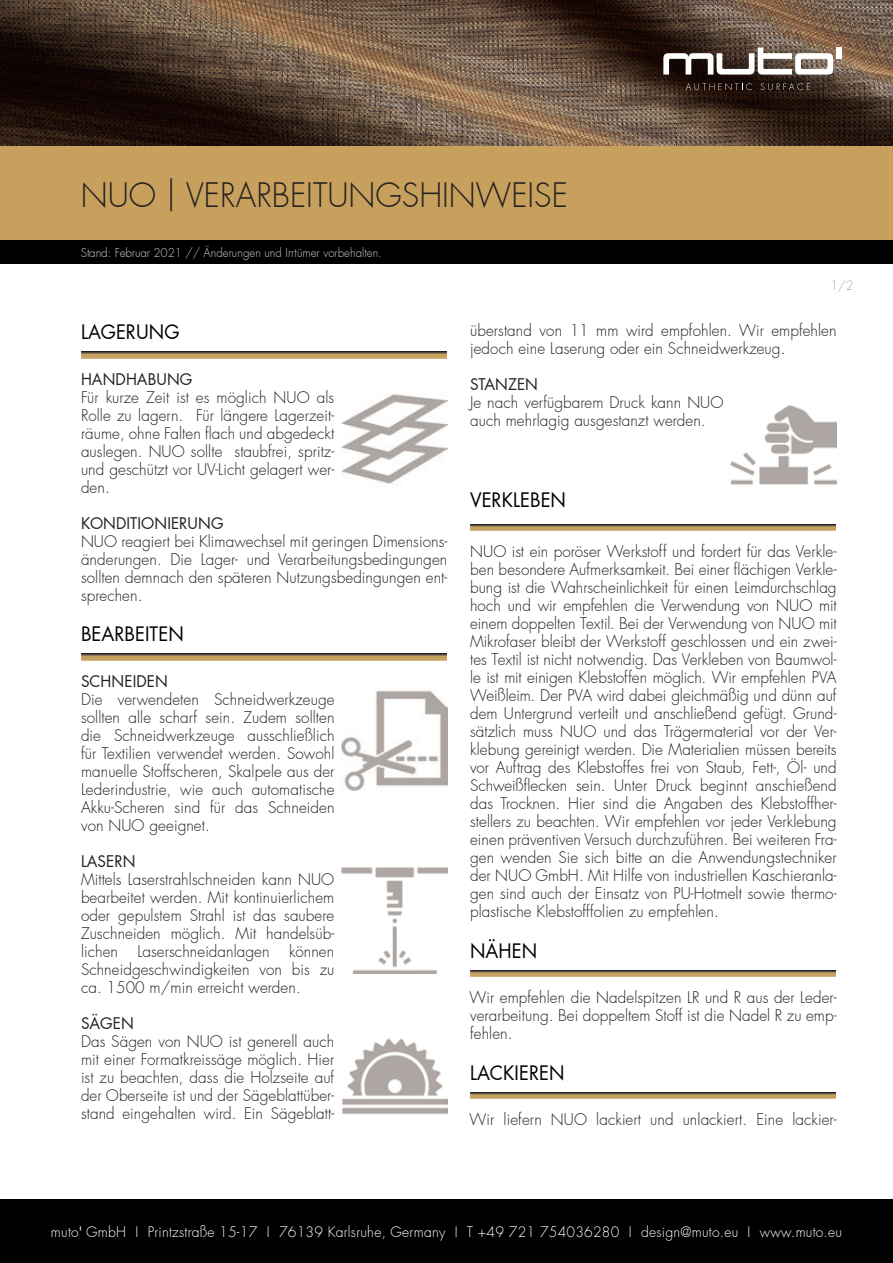
<style>
.page{position:relative;width:893px;height:1263px;background:#fff}
.page>*{position:absolute;margin:0;border:0;box-sizing:border-box;transform-origin:0 0}
.t1{font:300 33px "Futura";color:#231f20}
.t2{font:19.5px "Futura LT Pro";letter-spacing:.005em;color:#000002;scale:.95 1}
.t3{font:300 15.75px/18px "Futura LT Pro";letter-spacing:.005em;color:#231f20;text-align:justify}
.t4{font:15.75px "Futura LT Pro";letter-spacing:.005em;color:#231f20}
.t5{font:300 14.25px "Futura LT Pro";letter-spacing:.02em;color:#fff}
.t6{font:300 12.75px "Futura LT Pro";color:#ada6a3;scale:.95 1}
.t7{font:300 12px "Futura";letter-spacing:.005em;color:#c7c8ca}
.s1{font-family:"ITC Avant Garde Std";font-weight:400}
</style>
<div class="page">
<img style="left:0;top:0;width:893px;height:147px">
<div style="left:0;top:240px;width:893px;height:24px;background:#000002"></div>
<div style="left:0;top:147px;width:893px;height:93px;background:#c6a05c"></div>
<div style="left:0;top:1199px;width:893px;height:64px;background:#000002"></div>
<svg style="left:686px;top:83px;width:66px;height:7px"></svg>
<svg style="left:761px;top:83px;width:49px;height:7px"></svg>
<svg style="left:663px;top:47px;width:170px;height:28px"></svg>
<div style="left:836px;top:47px;width:6px;height:12px;background:#fff"></div>
<img style="left:81px;top:352px;width:365px;height:6px">
<img style="left:81px;top:654px;width:365px;height:6px">
<img style="left:341px;top:394px;width:106px;height:90px">
<img style="left:341px;top:690px;width:106px;height:101px">
<img style="left:341px;top:867px;width:106px;height:107px">
<img style="left:342px;top:1038px;width:105px;height:77px">
<img style="left:470px;top:524px;width:366px;height:6px">
<img style="left:470px;top:970px;width:366px;height:6px">
<img style="left:470px;top:1092px;width:366px;height:6px">
<img style="left:730px;top:405px;width:107px;height:80px">
<h1 class="t1" style="left:81px;top:175px;width:489px">NUO | VERARBEITUNGSHINWEISE</h1>
<p class="t7" style="left:81px;top:245px;width:303px">Stand: Februar 2021 // Änderungen und Irrtümer vorbehalten.</p>
<p class="t6" style="left:830px;top:277px;width:26px">1/2</p>
<p class="t2" style="left:81px;top:319px;width:105px">LAGERUNG</p>
<p class="t4" style="left:81px;top:368px;width:113px">HANDHABUNG</p>
<p class="t3" style="left:81px;top:388px;width:255px">Für kurze Zeit ist es möglich NUO als Rolle zu lagern. Für längere Lagerzeit&shy;räume, ohne Falten flach und abgedeckt auslegen. NUO sollte staubfrei, spritz&shy;und geschützt vor UV-Licht gelagert wer&shy;den.</p>
<p class="t4" style="left:81px;top:512px;width:144px">KONDITIONIERUNG</p>
<p class="t3" style="left:81px;top:532px;width:368px">NUO reagiert bei Klimawechsel mit geringen Dimensions&shy;änderungen. Die Lager- und Verarbeitungsbedingungen sollten demnach den späteren Nutzungsbedingungen ent&shy;sprechen.</p>
<p class="t2" style="left:81px;top:621px;width:110px">BEARBEITEN</p>
<p class="t4" style="left:81px;top:670px;width:88px">SCHNEIDEN</p>
<p class="t3" style="left:81px;top:690px;width:255px">Die verwendeten Schneidwerkzeuge sollten alle scharf sein. Zudem sollten die Schneidwerkzeuge ausschließlich für Textilien verwendet werden. Sowohl manuelle Stoffscheren, Skalpele aus der Lederindustrie, wie auch automatische Akku-Scheren sind für das Schneiden von NUO geeignet.</p>
<p class="t4" style="left:81px;top:850px;width:56px">LASERN</p>
<p class="t3" style="left:81px;top:870px;width:255px">Mittels Laserstrahlschneiden kann NUO bearbeitet werden. Mit kontinuierlichem oder gepulstem Strahl ist das saubere Zuschneiden möglich. Mit handelsüb&shy;lichen Laserschneidanlagen können Schneidgeschwindigkeiten von bis zu ca. 1500 m/min erreicht werden.</p>
<p class="t4" style="left:81px;top:1012px;width:54px">SÄGEN</p>
<p class="t3" style="left:81px;top:1032px;width:255px">Das Sägen von NUO ist generell auch mit einer Formatkreissäge möglich. Hier ist zu beachten, dass die Holzseite auf der Oberseite ist und der Sägeblattüber&shy;stand eingehalten wird. Ein Sägeblatt-</p>
<p class="t3" style="left:470px;top:321px;width:368px">überstand von 11 mm wird empfohlen. Wir empfehlen jedoch eine Laserung oder ein Schneidwerkzeug.</p>
<p class="t4" style="left:470px;top:374px;width:69px">STANZEN</p>
<p class="t3" style="left:470px;top:394px;width:255px">Je nach verfügbarem Druck kann NUO auch mehrlagig ausgestanzt werden.</p>
<p class="t2" style="left:470px;top:487px;width:103px">VERKLEBEN</p>
<p class="t3" style="left:470px;top:542px;width:368px">NUO ist ein poröser Werkstoff und fordert für das Verkle&shy;ben besondere Aufmerksamkeit. Bei einer flächigen Verkle&shy;bung ist die Wahrscheinlichkeit für einen Leimdurchschlag hoch und wir empfehlen die Verwendung von NUO mit einem doppelten Textil. Bei der Verwendung von NUO mit Mikrofaser bleibt der Werkstoff geschlossen und ein zwei&shy;tes Textil ist nicht notwendig. Das Verkleben von Baumwol&shy;le ist mit einigen Klebstoffen möglich. Wir empfehlen PVA Weißleim. Der PVA wird dabei gleichmäßig und dünn auf dem Untergrund verteilt und anschließend gefügt. Grund&shy;sätzlich muss NUO und das Trägermaterial vor der Ver&shy;klebung gereinigt werden. Die Materialien müssen bereits vor Auftrag des Klebstoffes frei von Staub, Fett-, Öl- und Schweißflecken sein. Unter Druck beginnt anschießend das Trocknen. Hier sind die Angaben des Klebstoffher&shy;stellers zu beachten. Wir empfehlen vor jeder Verklebung einen präventiven Versuch durchzuführen. Bei weiteren Fra&shy;gen wenden Sie sich bitte an die Anwendungstechniker der NUO GmbH. Mit Hilfe von industriellen Kaschieranla&shy;gen sind auch der Einsatz von PU-Hotmelt sowie thermo&shy;plastische Klebstofffolien zu empfehlen.</p>
<p class="t2" style="left:470px;top:937px;width:72px">NÄHEN</p>
<p class="t3" style="left:470px;top:988px;width:368px">Wir empfehlen die Nadelspitzen LR und R aus der Leder&shy;verarbeitung. Bei doppeltem Stoff ist die Nadel R zu emp&shy;fehlen.</p>
<p class="t2" style="left:470px;top:1059px;width:101px">LACKIEREN</p>
<p class="t3" style="left:470px;top:1110px;width:368px">Wir liefern NUO lackiert und unlackiert. Eine lackier-</p>
<p class="t5" style="left:51px;top:1222px;width:792px">muto<span class="s1">'</span> GmbH I Printzstraße 15-17 I 76139 Karlsruhe, Germany I T +49 721 754036280 I design@muto.eu I www.muto.eu</p>
</div>
